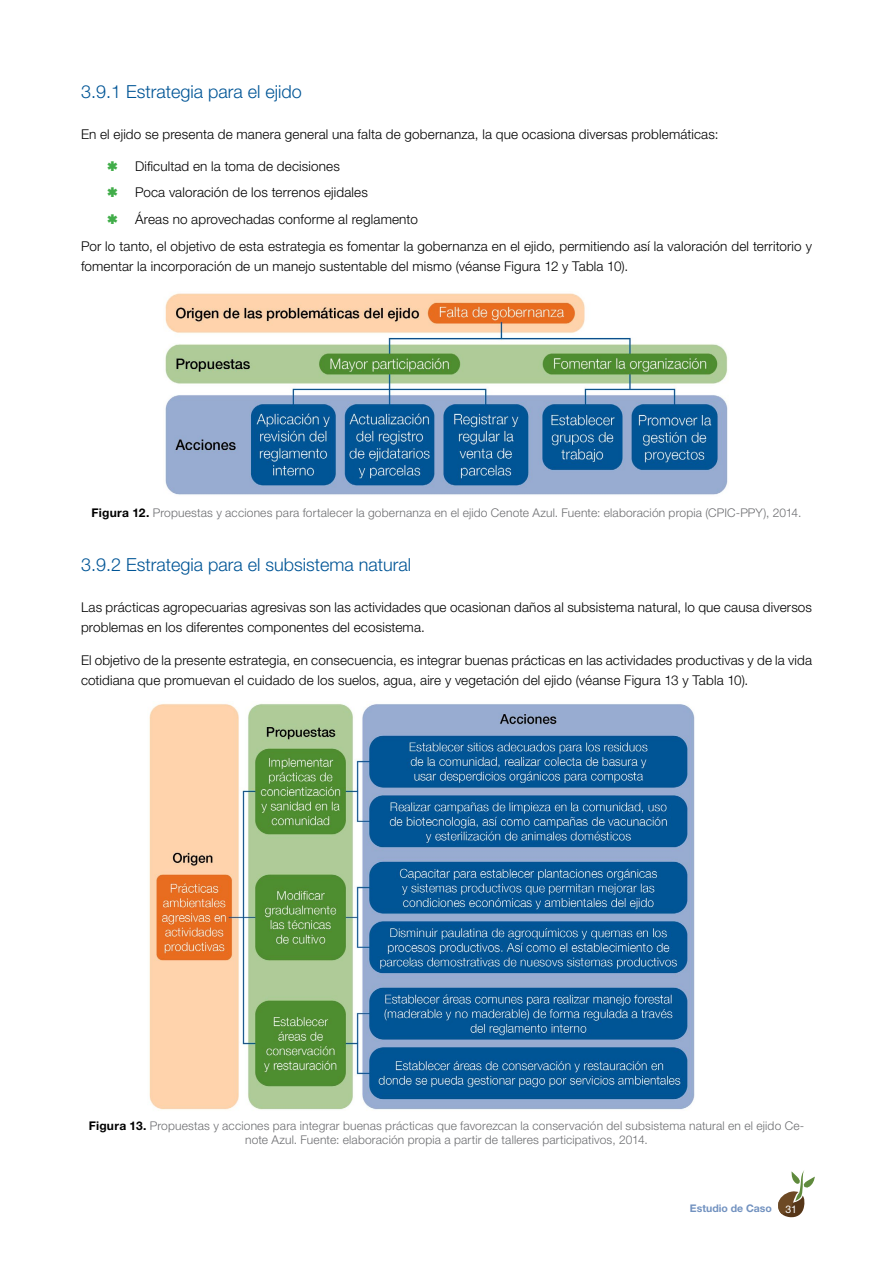
<style>
.page{position:relative;width:893px;height:1263px;background:#fff}
.page>*{position:absolute;margin:0;border:0;box-sizing:border-box;transform-origin:0 0}
.t1{font:300 18px "Helvetica Neue LT Std";color:#005596}
.t2{font:300 13.5px/20.2px "Helvetica Neue LT Std";letter-spacing:.01em;color:#000}
.t3{font:300 12px/14.4px "Helvetica Neue LT Std";letter-spacing:.015em;color:#6d6e71;text-align:center}
.t4{font:700 10.5px "Helvetica Neue LT Std";color:#7292c0}
.t5{font:10.5px "Helvetica Neue LT Std";color:#fff}
.s1{font-weight:700;color:#000}
</style>
<div class="page">
<svg style="left:778px;top:1170px;width:37px;height:47px"></svg>
<img style="left:165px;top:293px;width:563px;height:202px">
<img style="left:149px;top:703px;width:546px;height:407px">
<h1 class="t1" style="left:81px;top:81px;width:222px">3.9.1 Estrategia para el ejido</h1>
<p class="t2" style="left:81px;top:124px;width:639px">En el ejido se presenta de manera general una falta de gobernanza, la que ocasiona diversas problemáticas:</p>
<p class="t2" style="left:135px;top:156px;width:206px">Dificultad en la toma de decisiones</p>
<p class="t2" style="left:135px;top:182px;width:234px">Poca valoración de los terrenos ejidales</p>
<p class="t2" style="left:135px;top:208px;width:284px">Áreas no aprovechadas conforme al reglamento</p>
<p class="t2" style="left:81px;top:235px;width:732px">Por lo tanto, el objetivo de esta estrategia es fomentar la gobernanza en el ejido, permitiendo así la valoración del territorio y</p>
<p class="t2" style="left:81px;top:256px;width:549px">fomentar la incorporación de un manejo sustentable del mismo (véanse Figura 12 y Tabla 10).</p>
<p class="t3" style="left:92px;top:506px;width:711px"><span class="s1">Figura 12.</span> Propuestas y acciones para fortalecer la gobernanza en el ejido Cenote Azul. Fuente: elaboración propia (CPIC-PPY), 2014.</p>
<h1 class="t1" style="left:81px;top:554px;width:332px">3.9.2 Estrategia para el subsistema natural</h1>
<p class="t2" style="left:81px;top:596px;width:733px">Las prácticas agropecuarias agresivas son las actividades que ocasionan daños al subsistema natural, lo que causa diversos problemas en los diferentes componentes del ecosistema.</p>
<p class="t2" style="left:81px;top:650px;width:732px">El objetivo de la presente estrategia, en consecuencia, es integrar buenas prácticas en las actividades productivas y de la vida cotidiana que promuevan el cuidado de los suelos, agua, aire y vegetación del ejido (véanse Figura 13 y Tabla 10).</p>
<p class="t3" style="left:89px;top:1118px;width:717px"><span class="s1">Figura 13.</span> Propuestas y acciones para integrar buenas prácticas que favorezcan la conservación del subsistema natural en el ejido Ce&shy;note Azul. Fuente: elaboración propia a partir de talleres participativos, 2014.</p>
<p class="t4" style="left:690px;top:1202px;width:84px">Estudio de Caso</p>
<p class="t5" style="left:785px;top:1203px;width:13px">31</p>
</div>
